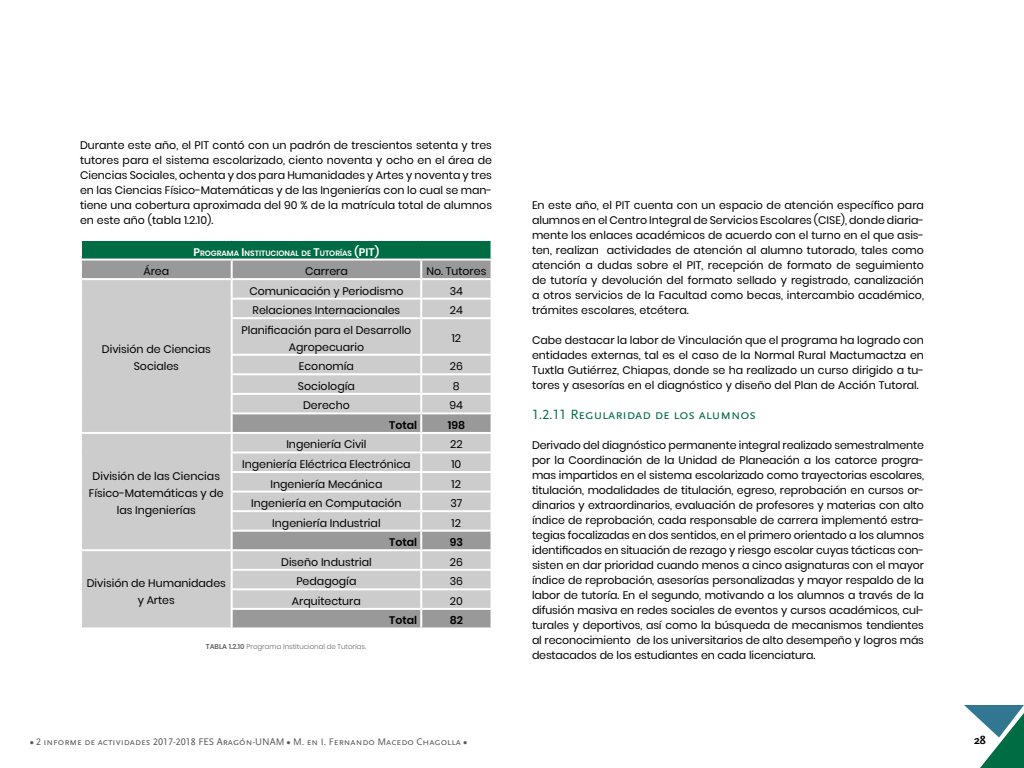
<style>
.page{position:relative;width:1024px;height:768px;background:#fff}
.page>*{position:absolute;margin:0;border:0;box-sizing:border-box;transform-origin:0 0}
.t1{font:14px "Scala Sans Regular LFSC";letter-spacing:-.005em;color:#006c43}
.t2{font:700 12px "Scala Sans";color:#000}
.t3{font:11px/15px "Poppins";color:#000;text-align:justify}
.t4{font:600 11px "Poppins";color:#000}
.t5{font:10px "Scala Sans Caps";color:#575756}
.t6{font:600 7.7px "Poppins";color:#fff}
.t7{font:300 7px "Poppins";color:#666}
.s1{font-size:11px}
.s2{font-weight:600}
.s3{font-weight:700}
</style>
<div class="page">
<svg style="left:964px;top:705px;width:60px;height:63px"></svg>
<div style="left:81px;top:240px;width:411px;height:20px;background:#006c43"></div>
<div style="left:82px;top:261px;width:409px;height:17px;background:#999"></div>
<svg style="left:82px;top:280px;width:409px;height:347px;background:#c7c7c7"></svg>
<hr style="left:80px;top:239px;width:152px;height:2px;background:#fff">
<hr style="left:232px;top:239px;width:189px;height:2px;background:#fff">
<hr style="left:421px;top:239px;width:72px;height:2px;background:#fff">
<hr style="left:80px;top:259px;width:152px;height:2px;background:#fff">
<hr style="left:232px;top:259px;width:189px;height:2px;background:#fff">
<hr style="left:421px;top:259px;width:72px;height:2px;background:#fff">
<hr style="left:80px;top:549px;width:152px;height:2px;background:#fff">
<hr style="left:232px;top:549px;width:189px;height:2px;background:#fff">
<hr style="left:421px;top:549px;width:72px;height:2px;background:#fff">
<hr style="left:231px;top:608px;width:190px;height:2px;background:#fff">
<hr style="left:421px;top:608px;width:72px;height:2px;background:#fff">
<hr style="left:80px;top:432px;width:152px;height:2px;background:#fff">
<hr style="left:232px;top:432px;width:189px;height:2px;background:#fff">
<hr style="left:421px;top:432px;width:72px;height:2px;background:#fff">
<hr style="left:231px;top:530px;width:190px;height:2px;background:#fff">
<hr style="left:421px;top:530px;width:72px;height:2px;background:#fff">
<svg style="left:81px;top:241px;width:1px;height:58px"></svg>
<hr style="left:231px;top:298px;width:190px;height:2px;background:#fff">
<svg style="left:231px;top:261px;width:2px;height:56px"></svg>
<svg style="left:491px;top:241px;width:1px;height:20px"></svg>
<hr style="left:231px;top:412px;width:190px;height:2px;background:#fff">
<hr style="left:421px;top:412px;width:72px;height:2px;background:#fff">
<hr style="left:421px;top:298px;width:72px;height:2px;background:#fff">
<svg style="left:420px;top:261px;width:2px;height:56px"></svg>
<hr style="left:231px;top:317px;width:190px;height:2px;background:#fff">
<hr style="left:231px;top:319px;width:2px;height:35px;background:#fff">
<hr style="left:421px;top:317px;width:72px;height:2px;background:#fff">
<hr style="left:420px;top:319px;width:2px;height:35px;background:#fff">
<hr style="left:231px;top:354px;width:190px;height:2px;background:#fff">
<hr style="left:421px;top:354px;width:72px;height:2px;background:#fff">
<hr style="left:231px;top:373px;width:190px;height:2px;background:#fff">
<hr style="left:421px;top:373px;width:72px;height:2px;background:#fff">
<hr style="left:231px;top:393px;width:190px;height:2px;background:#fff">
<hr style="left:421px;top:393px;width:72px;height:2px;background:#fff">
<hr style="left:231px;top:451px;width:190px;height:2px;background:#fff">
<hr style="left:421px;top:451px;width:72px;height:2px;background:#fff">
<hr style="left:231px;top:471px;width:190px;height:2px;background:#fff">
<hr style="left:421px;top:471px;width:72px;height:2px;background:#fff">
<hr style="left:231px;top:491px;width:190px;height:2px;background:#fff">
<hr style="left:421px;top:491px;width:72px;height:2px;background:#fff">
<hr style="left:231px;top:510px;width:190px;height:2px;background:#fff">
<hr style="left:421px;top:510px;width:72px;height:2px;background:#fff">
<hr style="left:231px;top:569px;width:190px;height:2px;background:#fff">
<hr style="left:421px;top:569px;width:72px;height:2px;background:#fff">
<hr style="left:231px;top:588px;width:190px;height:2px;background:#fff">
<svg style="left:231px;top:356px;width:2px;height:271px"></svg>
<hr style="left:421px;top:588px;width:72px;height:2px;background:#fff">
<svg style="left:420px;top:356px;width:2px;height:271px"></svg>
<p class="t3" style="left:80px;top:138px;width:414px">Durante este año, el PIT contó con un padrón de trescientos setenta y tres tutores para el sistema escolarizado, ciento noventa y ocho en el área de Ciencias Sociales, ochenta y dos para Humanidades y Artes y noventa y tres en las Ciencias Físico-Matemáticas y de las Ingenierías con lo cual se man&shy;tiene una cobertura aproximada del 90 % de la matrícula total de alumnos en este año (tabla 1.2.10).</p>
<p class="t6" style="left:193px;top:248px;width:35px"><span class="s1">P</span>ROGRAMA</p>
<p class="t6" style="left:242px;top:248px;width:49px"><span class="s1">I</span> NSTITUCIONAL</p>
<p class="t6" style="left:302px;top:248px;width:79px">DE <span class="s1">T</span>UTORÍAS <span class="s1">(PIT)</span></p>
<p class="t3" style="left:143px;top:264px;width:27px">Área</p>
<p class="t3" style="left:305px;top:264px;width:44px">Carrera</p>
<p class="t3" style="left:426px;top:264px;width:61px">No. Tutores</p>
<p class="t3" style="left:102px;top:341px;width:110px;line-height:17px;text-align:center">División de Ciencias<br>Sociales</p>
<p class="t3" style="left:89px;top:468px;width:137px;line-height:17px;text-align:center">División de las Ciencias<br>Físico-Matemáticas y de las Ingenierías</p>
<p class="t3" style="left:249px;top:283px;width:156px">Comunicación y Periodismo</p>
<p class="t3" style="left:450px;top:283px;width:15px">34</p>
<p class="t3" style="left:253px;top:303px;width:149px">Relaciones Internacionales</p>
<p class="t3" style="left:450px;top:303px;width:15px">24</p>
<p class="t3" style="left:242px;top:321px;width:171px;line-height:17px;text-align:center">Planificación para el Desarrollo<br>Agropecuario</p>
<p class="t3" style="left:452px;top:331px;width:11px">12</p>
<p class="t3" style="left:299px;top:359px;width:57px">Economía</p>
<p class="t3" style="left:450px;top:359px;width:15px">26</p>
<p class="t3" style="left:298px;top:379px;width:59px">Sociología</p>
<p class="t3" style="left:453px;top:379px;width:8px">8</p>
<p class="t3" style="left:303px;top:398px;width:48px">Derecho</p>
<p class="t3" style="left:450px;top:398px;width:15px">94</p>
<p class="t4" style="left:389px;top:419px;width:29px">Total</p>
<p class="t4" style="left:448px;top:419px;width:19px">198</p>
<p class="t3" style="left:286px;top:437px;width:82px">Ingeniería Civil</p>
<p class="t3" style="left:450px;top:437px;width:14px">22</p>
<p class="t3" style="left:242px;top:457px;width:170px">Ingeniería Eléctrica Electrónica</p>
<p class="t3" style="left:451px;top:457px;width:11px">10</p>
<p class="t3" style="left:270px;top:476px;width:114px">Ingeniería Mecánica</p>
<p class="t3" style="left:452px;top:476px;width:11px">12</p>
<p class="t3" style="left:251px;top:496px;width:152px">Ingeniería en Computación</p>
<p class="t3" style="left:450px;top:496px;width:14px">37</p>
<p class="t3" style="left:272px;top:515px;width:110px">Ingeniería Industrial</p>
<p class="t3" style="left:452px;top:515px;width:11px">12</p>
<p class="t4" style="left:389px;top:536px;width:29px">Total</p>
<p class="t4" style="left:450px;top:536px;width:15px">93</p>
<p class="t3" style="left:281px;top:554px;width:92px">Diseño Industrial</p>
<p class="t3" style="left:450px;top:554px;width:15px">26</p>
<p class="t3" style="left:296px;top:574px;width:62px">Pedagogía</p>
<p class="t3" style="left:450px;top:574px;width:15px">36</p>
<p class="t3" style="left:292px;top:594px;width:71px">Arquitectura</p>
<p class="t3" style="left:450px;top:594px;width:14px">20</p>
<p class="t4" style="left:389px;top:614px;width:29px">Total</p>
<p class="t4" style="left:450px;top:614px;width:15px">82</p>
<p class="t7" style="left:206px;top:642px;width:162px"><span class="s2">TABLA 1.2.10</span> Programa Institucional de Tutorías.</p>
<p class="t3" style="left:87px;top:574px;width:141px;line-height:17px;text-align:center">División de Humanidades y Artes</p>
<p class="t3" style="left:532px;top:198px;width:394px">En este año, el PIT cuenta con un espacio de atención específico para alumnos en el Centro Integral de Servicios Escolares (CISE), donde diaria&shy;mente los enlaces académicos de acuerdo con el turno en el que asis&shy;ten, realizan actividades de atención al alumno tutorado, tales como atención a dudas sobre el PIT, recepción de formato de seguimiento de tutoría y devolución del formato sellado y registrado, canalización a otros servicios de la Facultad como becas, intercambio académico, trámites escolares, etcétera.</p>
<p class="t3" style="left:532px;top:333px;width:394px">Cabe destacar la labor de Vinculación que el programa ha logrado con entidades externas, tal es el caso de la Normal Rural Mactumactza en Tuxtla Gutiérrez, Chiapas, donde se ha realizado un curso dirigido a tu&shy;tores y asesorías en el diagnóstico y diseño del Plan de Acción Tutoral.</p>
<p class="t1" style="left:532px;top:407px;width:225px">1.2.11 Regularidad de los alumnos</p>
<p class="t3" style="left:532px;top:438px;width:394px">Derivado del diagnóstico permanente integral realizado semestralmente por la Coordinación de la Unidad de Planeación a los catorce progra&shy;mas impartidos en el sistema escolarizado como trayectorias escolares, titulación, modalidades de titulación, egreso, reprobación en cursos or&shy;dinarios y extraordinarios, evaluación de profesores y materias con alto índice de reprobación, cada responsable de carrera implementó estra&shy;tegias focalizadas en dos sentidos, en el primero orientado a los alumnos identificados en situación de rezago y riesgo escolar cuyas tácticas con&shy;sisten en dar prioridad cuando menos a cinco asignaturas con el mayor índice de reprobación, asesorías personalizadas y mayor respaldo de la labor de tutoría. En el segundo, motivando a los alumnos a través de la difusión masiva en redes sociales de eventos y cursos académicos, cul&shy;turales y deportivos, así como la búsqueda de mecanismos tendientes al reconocimiento de los universitarios de alto desempeño y logros más destacados de los estudiantes en cada licenciatura.</p>
<p class="t5" style="left:30px;top:736px;width:439px"><span class="s3">•</span> 2 informe de actividades 2017-2018 FES Aragón-UNAM <span class="s3">•</span> M. en I. Fernando Macedo Chagolla <span class="s3">•</span></p>
<p class="t2" style="left:974px;top:733px;width:13px">28</p>
</div>
